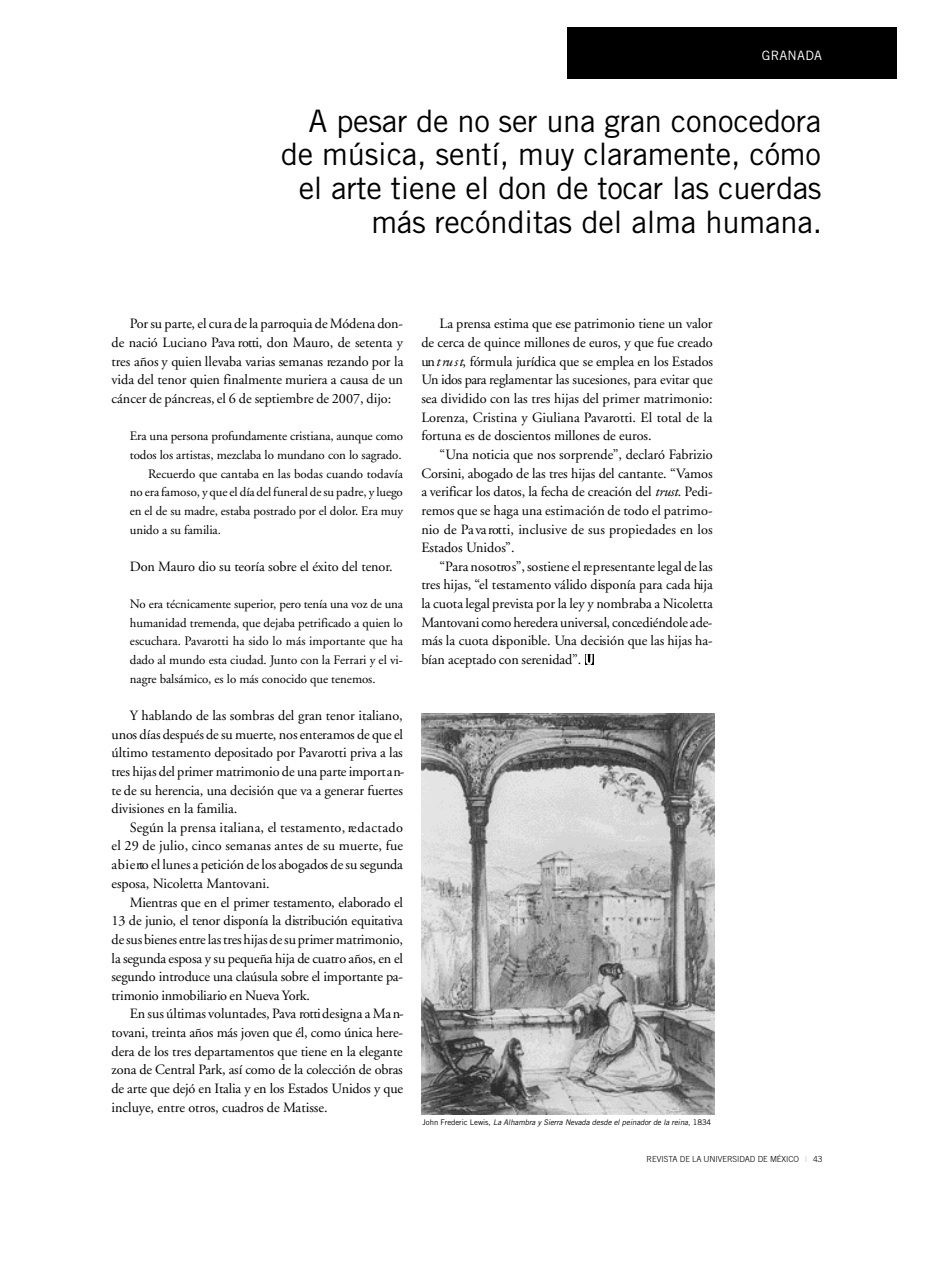
<style>
.page{position:relative;width:936px;height:1276px;background:#fff}
.page>*{position:absolute;margin:0;border:0;box-sizing:border-box;transform-origin:0 0}
.t1{font:30.9px/33.6px "Trade Gothic";letter-spacing:-.01em;color:#000;text-align:right}
.t2{font:14.25px/18.6px "Adobe Garamond";letter-spacing:-.005em;color:#000;text-align:justify}
.t3{font:12.9px/18.6px "Adobe Garamond";letter-spacing:-.005em;color:#000;text-align:justify}
.t4{font:12.9px "Trade Gothic";color:#fff}
.t5{font:300 8.4px "Trade Gothic";letter-spacing:-.01em;color:#000}
.t6{font:italic 7.8px "Trade Gothic";letter-spacing:-.01em;color:#000}
.s1{font-style:italic}
.s2{font-style:normal}
.s3{font-weight:400;color:#bfbfbf}
</style>
<div class="page">
<div style="left:567px;top:27px;width:329px;height:52px;background:#000"></div>
<img style="left:421px;top:714px;width:293px;height:400px">
<svg style="left:585px;top:654px;width:8px;height:10px"></svg>
<svg style="left:586px;top:654px;width:6px;height:10px"></svg>
<p class="t4" style="left:761px;top:51px;width:62px">G R A N A D A</p>
<h1 class="t1" style="left:281px;top:107px;width:543px">A pesar de no ser una gran conocedora de música, sentí, muy claramente, cómo el arte tiene el don de tocar las cuerdas más recónditas del alma humana.</h1>
<p class="t2" style="left:112px;top:316px;width:293px;text-indent:18px">Por su parte, el cura dela parroquia deMódena don&shy;de nació Luciano Pa va rotti, don Ma u ro, de setenta y tres años y quien llevaba varias semanas rezando por la vida del tenor quien finalmente muriera a causa de un cáncer de páncreas, el 6 de septiembre de 2007, dijo:</p>
<p class="t3" style="left:130px;top:428px;width:275px">Era una persona profundamente cristiana, aunque como</p>
<p class="t3" style="left:130px;top:447px;width:273px">todos los artistas, mezclaba lo mundano con lo sagrado.</p>
<p class="t3" style="left:148px;top:465px;width:256px">Recuerdo que cantaba en las bodas cuando todavía</p>
<p class="t3" style="left:130px;top:484px;width:274px">no era famoso, y que el día del funeral de su padre, y luego</p>
<p class="t3" style="left:130px;top:503px;width:274px">en el de su madre, estaba postrado por el dolor. Era muy</p>
<p class="t3" style="left:130px;top:521px;width:93px">unido a su familia.</p>
<p class="t2" style="left:130px;top:558px;width:264px">Don Mauro dio su teoría sobre el éxito del tenor.</p>
<p class="t3" style="left:130px;top:596px;width:274px">No era técnicamente superior, pero tenía una voz de una humanidad tremenda, que dejaba petrificado a quien lo escuchara. Pavarotti ha sido lo más importante que ha dado al mundo esta ciudad. Junto con la Ferrari y el vi&shy;nagre balsámico, es lo más conocido que tenemos.</p>
<p class="t2" style="left:112px;top:707px;width:294px;text-indent:18px">Y hablando de las sombras del gran tenor italiano, unos días después de su muerte, nosenteramos de que el último testamento depositado por Pavarotti priva a las tres hijas del primer matrimonio de una parte import a n&shy;te de su herencia, una decisión que va a generar fuertes divisiones en la familia.</p>
<p class="t2" style="left:112px;top:819px;width:293px;text-indent:18px">Según la prensa italiana, el testamento, re d a c ta d o el 29 de julio, cinco semanas antes de su muerte, fue a b ie rto el lunes a petición delos abogados desu segunda esposa, Nicoletta Mantovani.</p>
<p class="t2" style="left:112px;top:894px;width:293px;text-indent:18px">Mientras que en el primer testamento, elaborado el 13 de junio, el tenor disponía la distribución equitativa desus bienesentre lastres hijasdesuprimer matrimonio, la segunda esposa y su pequeña hija de cuatro años, en el segundo introduce una claúsula sobre el importante pa&shy;trimonio inmobiliario en Nu e va Yo rk .</p>
<p class="t2" style="left:112px;top:1006px;width:294px;text-indent:18px">En sus últimas voluntades, Pa va rotti designa a Ma n&shy;tovani, treinta años más joven que él, como única here&shy;dera de los tres departamentos que tiene en la elegante zona de Central Park, así como de la colección de obras de arte que dejó en Italia y en los Estados Unidos y que incluye, entre otros, cuadros de Matisse.</p>
<p class="t2" style="left:421px;top:316px;width:293px;text-indent:18px">La prensa estima que ese patrimonio tiene un valor de cerca de quince millones de euros, y que fue creado un <span class="s1">t ru s t</span>, fórmula jurídica que se emplea en los Estados Un idos para reglamentar las sucesiones, para evitar que sea dividido con las tres hijas del primer matrimonio:<br>Lorenza, Cristina y Giuliana Pavarotti. El total de la fortuna es de doscientos millones de euros.</p>
<p class="t2" style="left:421px;top:446px;width:293px;text-indent:18px">“Una noticia que nos sorprende”, declaró Fabrizio Corsini, abogado de las tres hijas del cantante. “Vamos a verificar los datos, la fecha de creación del <span class="s1">trust</span>. Pedi&shy;remos que se haga una estimación de todo el patrimo&shy;nio de Pa va rotti, inclusive de sus propiedades en los Estados Unidos”.</p>
<p class="t2" style="left:421px;top:558px;width:293px;text-indent:18px">“ Para nosotro s”, sostiene el re p resentante legal de las tres hijas, “el testamento válido disponía para cada hija la cuota legal prevista por la ley y nombraba a Nic o le tta Ma n tovani como heredera universal, concediéndole ade&shy;más la cuota disponible. Una decisión que las hijas ha&shy;bían aceptado con sere n id a d” .</p>
<p class="t6" style="left:422px;top:1119px;width:290px"><span class="s2">John Frederic Lewis,</span> La Alhambra y Sierra Nevada desde el peinador de la reina<span class="s2">, 1834</span></p>
<p class="t5" style="left:646px;top:1155px;width:177px">REVISTA DE LA UNIVERSIDAD DE MÉXICO <span class="s3">|</span> 43</p>
</div>
